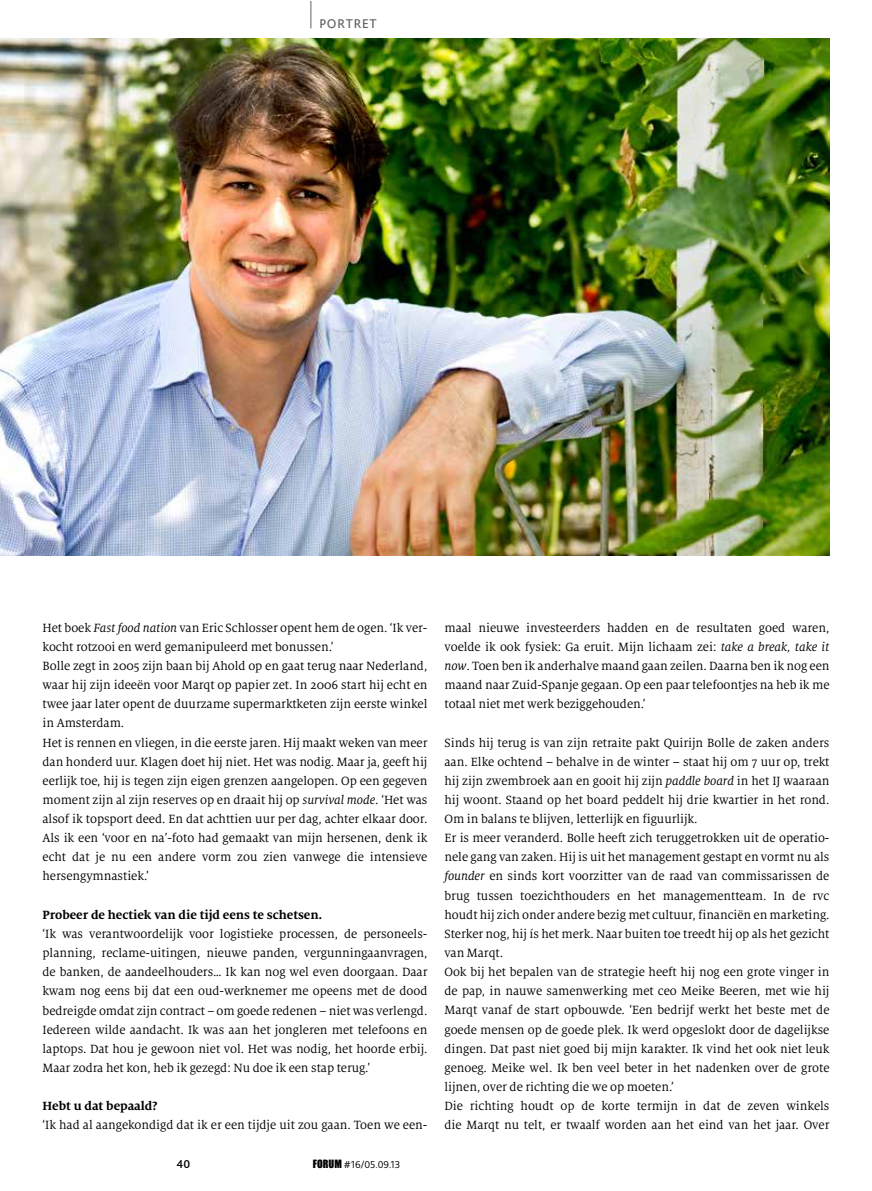
<style>
.page{position:relative;width:872px;height:1191px;background:#fff}
.page>*{position:absolute;margin:0;border:0;box-sizing:border-box;transform-origin:0 0}
.t1{font:300 18px "Bliss 2";letter-spacing:.03em;color:#626261}
.t2{font:13.2px/19.2px "Milo Serif Pro";letter-spacing:-.005em;color:#000}
.t3{font:700 13.2px "Milo Serif Pro";letter-spacing:-.005em;color:#000}
.t4{font:500 12px "Bliss 2";color:#000}
.t5{font:300 10.5px "Bliss 2";color:#000}
.s1{font-style:italic}
.s2{font-family:"Impact";font-weight:400}
</style>
<div class="page">
<svg style="left:310px;top:1px;width:1px;height:27px"></svg>
<img style="left:0;top:38px;width:829px;height:517px">
<h1 class="t1" style="left:319px;top:11px;width:59px">PORTRET</h1>
<p class="t2" style="left:43px;top:618px;width:386px">Het boek <span class="s1">Fast food nation</span> van Eric Schlosser opent hem de ogen. ‘Ik ver&shy;kocht rotzooi en werd gemanipuleerd met bonussen.’<br>Bolle zegt in 2005 zijn baan bij Ahold op en gaat terug naar Nederland, waar hij zijn ideeën voor Marqt op papier zet. In 2006 start hij echt en twee jaar later opent de duurzame supermarktketen zijn eerste winkel in Amsterdam.<br>Het is rennen en vliegen, in die eerste jaren. Hij maakt weken van meer dan honderd uur. Klagen doet hij niet. Het was nodig. Maar ja, geeft hij eerlijk toe, hij is tegen zijn eigen grenzen aangelopen. Op een gegeven moment zijn al zijn reserves op en draait hij op <span class="s1">survival mode</span>. ‘Het was alsof ik topsport deed. En dat achttien uur per dag, achter elkaar door.<br>Als ik een ‘voor en na’-foto had gemaakt van mijn hersenen, denk ik echt dat je nu een andere vorm zou zien vanwege die intensieve hersengymnastiek.’</p>
<p class="t3" style="left:43px;top:907px;width:281px">Probeer de hectiek van die tijd eens te schetsen.</p>
<p class="t2" style="left:43px;top:924px;width:386px;text-align:justify">‘Ik was verantwoordelijk voor logistieke processen, de personeels&shy;planning, reclame-uitingen, nieuwe panden, vergunningaanvragen, de banken, de aandeelhouders… Ik kan nog wel even doorgaan. Daar kwam nog eens bij dat een oud-werknemer me opeens met de dood bedreigde omdat zijn contract – om goede redenen – niet was verlengd.<br>Iedereen wilde aandacht. Ik was aan het jongleren met telefoons en laptops. Dat hou je gewoon niet vol. Het was nodig, het hoorde erbij.<br>Maar zodra het kon, heb ik gezegd: Nu doe ik een stap terug.’</p>
<p class="t3" style="left:43px;top:1098px;width:116px">Hebt u dat bepaald?</p>
<p class="t2" style="left:43px;top:1115px;width:386px">‘Ik had al aangekondigd dat ik er een tijdje uit zou gaan. Toen we een-</p>
<p class="t4" style="left:176px;top:1156px;width:15px">40</p>
<p class="t5" style="left:313px;top:1157px;width:89px"><span class="s2">FORUM</span> #16/05.09.13</p>
<p class="t2" style="left:444px;top:618px;width:386px;text-align:justify">maal nieuwe investeerders hadden en de resultaten goed waren, voelde ik ook fysiek: Ga eruit. Mijn lichaam zei: <span class="s1">take a break, take it now</span>. Toen ben ik anderhalve maand gaan zeilen. Daarna ben ik nog een maand naar Zuid-Spanje gegaan. Op een paar telefoontjes na heb ik me totaal niet met werk beziggehouden.’</p>
<p class="t2" style="left:444px;top:733px;width:386px">Sinds hij terug is van zijn retraite pakt Quirijn Bolle de zaken anders aan. Elke ochtend – behalve in de winter – staat hij om 7 uur op, trekt hij zijn zwembroek aan en gooit hij zijn <span class="s1">paddle board</span> in het IJ waaraan hij woont. Staand op het board peddelt hij drie kwartier in het rond.<br>Om in balans te blijven, letterlijk en figuurlijk.<br>Er is meer veranderd. Bolle heeft zich teruggetrokken uit de operatio&shy;nele gang van zaken. Hij is uit het management gestapt en vormt nu als <span class="s1">founder</span> en sinds kort voorzitter van de raad van commissarissen de brug tussen toezichthouders en het managementteam. In de rvc houdt hij zich onder andere bezig met cultuur, financiën en marketing.<br>Sterker nog, hij ís het merk. Naar buiten toe treedt hij op als het gezicht van Marqt.<br>Ook bij het bepalen van de strategie heeft hij nog een grote vinger in de pap, in nauwe samenwerking met ceo Meike Beeren, met wie hij Marqt vanaf de start opbouwde. ‘Een bedrijf werkt het beste met de goede mensen op de goede plek. Ik werd opgeslokt door de dagelijkse dingen. Dat past niet goed bij mijn karakter. Ik vind het ook niet leuk genoeg. Meike wel. Ik ben veel beter in het nadenken over de grote lijnen, over de richting die we op moeten.’<br>Die richting houdt op de korte termijn in dat de zeven winkels die Marqt nu telt, er twaalf worden aan het eind van het jaar. Over</p>
</div>
